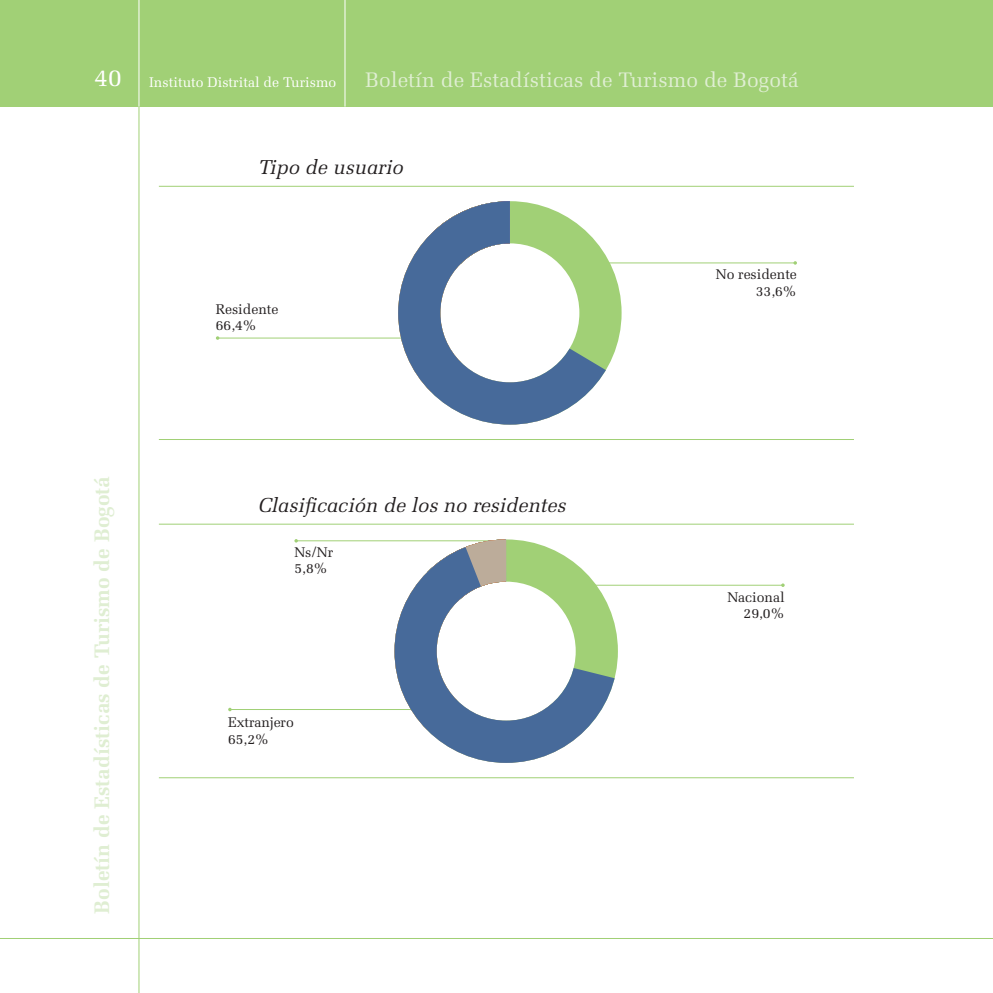
<style>
.page{position:relative;width:993px;height:993px;background:#fff}
.page>*{position:absolute;margin:0;border:0;box-sizing:border-box;transform-origin:0 0}
.t1{font:21px "Melior";color:#dfeed2}
.t2{font:700 21px "Melior";color:#dfeed2}
.t3{font:italic 20.12px "Melior";color:#231f20}
.t4{font:14px/16.6px "Melior";letter-spacing:-.005em;color:#231f20}
.t5{font:14px "Melior";color:#fff}
.s1{font-size:24.5px}
</style>
<div class="page">
<div style="left:0;top:0;width:992px;height:107px;background:#a1d076"></div>
<hr style="left:0;top:937px;width:992px;height:1px;background:#a1d076">
<hr style="left:138px;top:0;width:1px;height:992px;background:#a1d076">
<hr style="left:138px;top:0;width:1px;height:107px;background:#fff">
<hr style="left:344px;top:0;width:1px;height:107px;background:#fff">
<hr style="left:159px;top:186px;width:694px;height:1px;background:#a1d076">
<hr style="left:159px;top:439px;width:694px;height:1px;background:#a1d076">
<hr style="left:598px;top:262px;width:197px;height:1px;background:#a1d076">
<hr style="left:217px;top:337px;width:197px;height:1px;background:#a1d076">
<svg style="left:398px;top:201px;width:223px;height:223px"></svg>
<hr style="left:159px;top:523px;width:694px;height:1px;background:#a1d076">
<hr style="left:159px;top:777px;width:694px;height:1px;background:#a1d076">
<hr style="left:230px;top:708px;width:196px;height:1px;background:#a1d076">
<hr style="left:296px;top:540px;width:197px;height:1px;background:#a1d076">
<svg style="left:617px;top:583px;width:167px;height:4px"></svg>
<svg style="left:394px;top:539px;width:223px;height:223px"></svg>
<p class="t5" style="left:95px;top:74px;width:243px"><span class="s1">40</span> Instituto Distrital de Turismo</p>
<h1 class="t1" style="left:365px;top:67px;width:435px">Boletín de Estadísticas de Turismo de Bogotá</h1>
<h1 class="t2" style="left:89px;top:913px;width:439px;rotate:-90deg">Boletín de Estadísticas de Turismo de Bogotá</h1>
<h2 class="t3" style="left:258px;top:155px;width:147px">Tipo de usuario</h2>
<p class="t4" style="left:216px;top:301px;width:64px">Residente<br>66,4%</p>
<h2 class="t3" style="left:258px;top:493px;width:309px">Clasificación de los no residentes</h2>
<p class="t4" style="left:294px;top:543px;width:40px">Ns/Nr<br>5,8%</p>
<p class="t4" style="left:228px;top:713px;width:67px">Extranjero<br>65,2%</p>
<p class="t4" style="left:715px;top:266px;width:83px;text-align:right">No residente<br>33,6%</p>
<p class="t4" style="left:727px;top:588px;width:59px;text-align:right">Nacional<br>29,0%</p>
</div>
